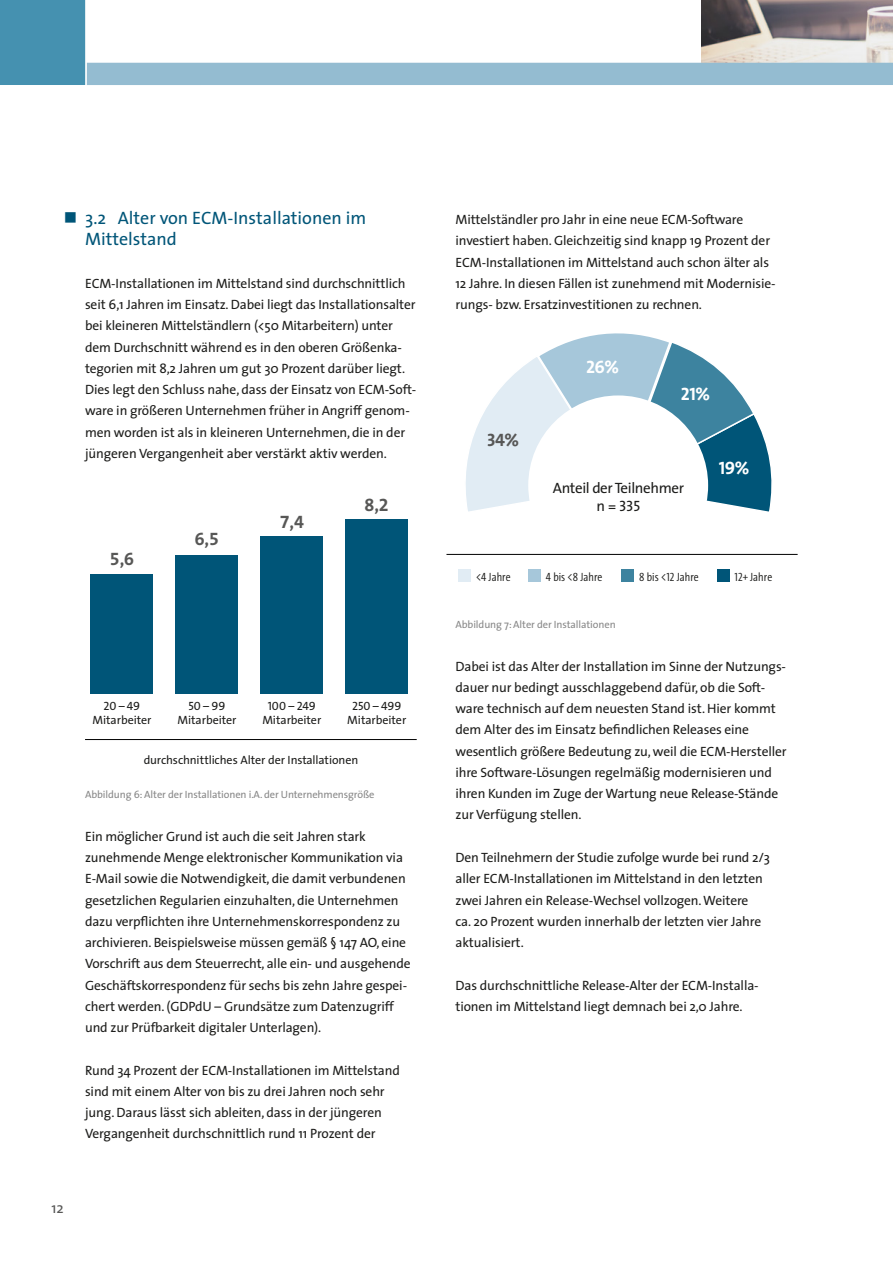
<style>
.page{position:relative;width:893px;height:1263px;background:#fff}
.page>*{position:absolute;margin:0;border:0;box-sizing:border-box;transform-origin:0 0}
.t1{font:18px/21.3px "The Sans";color:#005578}
.t2{font:18px "The Sans Bold Expert";color:#575756}
.t3{font:18px "The Sans Bold Caps";color:#fff}
.t4{font:18px "The Sans Bold Caps";color:#575756}
.t5{font:15px "The Sans";letter-spacing:-.025em;color:#1d1d1b}
.t6{font:15px "The Sans Caps";color:#1d1d1b}
.t7{font:15px "The Sans";color:#575756}
.t8{font:13.5px/21.3px "The Sans";letter-spacing:-.01em;color:#1d1d1b}
.t9{font:12px "The Sans";letter-spacing:-.005em;color:#1d1d1b}
.t10{font:300 12px "The Sans Cd LF4";letter-spacing:.005em;color:#1d1d1b}
.t11{font:12px "The Sans Caps";letter-spacing:-.01em;color:#1d1d1b}
.t12{font:10.5px "The Sans";letter-spacing:-.01em;color:#878787}
.s1{font-family:"The Sans"}
</style>
<div class="page">
<img style="left:702px;top:0;width:191px;height:63px">
<div style="left:86px;top:63px;width:807px;height:22px;background:#94bcd1"></div>
<div style="left:0;top:0;width:87px;height:85px;background:#4591b0"></div>
<div style="left:91px;top:575px;width:62px;height:119px;background:#005578"></div>
<div style="left:261px;top:536px;width:62px;height:158px;background:#005578"></div>
<div style="left:346px;top:519px;width:62px;height:175px;background:#005578"></div>
<div style="left:176px;top:555px;width:62px;height:139px;background:#005578"></div>
<hr style="left:85px;top:739px;width:331px;height:1px;background:#000">
<svg style="left:456px;top:333px;width:320px;height:221px"></svg>
<div style="left:528px;top:395px;width:180px;height:180px;background:#fff;border-radius:50%"></div>
<div style="left:458px;top:569px;width:13px;height:13px;background:#e1ecf4"></div>
<div style="left:528px;top:569px;width:13px;height:13px;background:#a6c7da"></div>
<div style="left:621px;top:569px;width:13px;height:13px;background:#3d839f"></div>
<div style="left:717px;top:569px;width:13px;height:13px;background:#005578"></div>
<hr style="left:446px;top:554px;width:352px;height:1px;background:#000">
<h1 class="t1" style="left:85px;top:207px;width:283px">3.2 Alter von ECM-Installationen im<br>Mittelstand</h1>
<p class="t8" style="left:85px;top:273px;width:333px">ECM-Installationen im Mittelstand sind durchschnittlich seit 6,1 Jahren im Einsatz. Dabei liegt das Installationsalter bei kleineren Mittelständlern (&lt;50 Mitarbeitern) unter dem Durchschnitt während es in den oberen Größenka&shy;tegorien mit 8,2 Jahren um gut 30 Prozent darüber liegt.<br>Dies legt den Schluss nahe, dass der Einsatz von ECM-Soft&shy;ware in größeren Unternehmen früher in Angriff genom&shy;men worden ist als in kleineren Unternehmen, die in der jüngeren Vergangenheit aber verstärkt aktiv werden.</p>
<h1 class="t2" style="left:110px;top:547px;width:26px">5,6</h1>
<h1 class="t2" style="left:195px;top:527px;width:26px">6,5</h1>
<h1 class="t2" style="left:280px;top:510px;width:26px">7,4</h1>
<h1 class="t2" style="left:365px;top:493px;width:26px">8,2</h1>
<p class="t11" style="left:104px;top:698px;width:38px">20 – 49</p>
<p class="t9" style="left:93px;top:712px;width:60px">Mitarbeiter</p>
<p class="t11" style="left:188px;top:698px;width:39px">50 – 99</p>
<p class="t9" style="left:177px;top:712px;width:60px">Mitarbeiter</p>
<p class="t11" style="left:268px;top:698px;width:50px">100 – 249</p>
<p class="t9" style="left:262px;top:712px;width:60px">Mitarbeiter</p>
<p class="t11" style="left:352px;top:698px;width:51px">250 – 499</p>
<p class="t9" style="left:347px;top:712px;width:60px">Mitarbeiter</p>
<p class="t9" style="left:144px;top:752px;width:216px">durchschnittliches Alter der Installationen</p>
<p class="t12" style="left:85px;top:788px;width:291px">Abbildung 6: Alter der Installationen i.A. der Unternehmensgröße</p>
<p class="t8" style="left:85px;top:826px;width:327px">Ein möglicher Grund ist auch die seit Jahren stark zunehmende Menge elektronischer Kommunikation via E-Mail sowie die Notwendigkeit, die damit verbundenen gesetzlichen Regularien einzuhalten, die Unternehmen dazu verpflichten ihre Unternehmenskorrespondenz zu archivieren. Beispielsweise müssen gemäß § 147 AO, eine Vorschrift aus dem Steuerrecht, alle ein- und ausgehende Geschäftskorrespondenz für sechs bis zehn Jahre gespei&shy;chert werden. (GDPdU – Grundsätze zum Datenzugriff und zur Prüfbarkeit digitaler Unterlagen).</p>
<p class="t8" style="left:85px;top:1059px;width:316px">Rund 34 Prozent der ECM-Installationen im Mittelstand sind mit einem Alter von bis zu drei Jahren noch sehr jung. Daraus lässt sich ableiten, dass in der jüngeren Vergangenheit durchschnittlich rund 11 Prozent der</p>
<p class="t7" style="left:51px;top:1199px;width:14px">12</p>
<p class="t8" style="left:455px;top:209px;width:322px">Mittelständler pro Jahr in eine neue ECM-Software investiert haben. Gleichzeitig sind knapp 19 Prozent der ECM-Installationen im Mittelstand auch schon älter als 12 Jahre. In diesen Fällen ist zunehmend mit Modernisie&shy;rungs- bzw. Ersatzinvestitionen zu rechnen.</p>
<h1 class="t4" style="left:487px;top:429px;width:34px">34%</h1>
<h1 class="t3" style="left:586px;top:355px;width:35px">26%</h1>
<h1 class="t3" style="left:681px;top:382px;width:31px">21%</h1>
<p class="t5" style="left:553px;top:478px;width:133px">Anteil der Teilnehmer</p>
<p class="t6" style="left:597px;top:496px;width:45px"><span class="s1">n =</span> 335</p>
<h1 class="t3" style="left:719px;top:456px;width:32px">19%</h1>
<p class="t10" style="left:476px;top:569px;width:36px">&lt;4 Jahre</p>
<p class="t10" style="left:546px;top:569px;width:58px">4 bis &lt;8 Jahre</p>
<p class="t10" style="left:639px;top:569px;width:61px">8 bis &lt;12 Jahre</p>
<p class="t10" style="left:734px;top:569px;width:39px">12+ Jahre</p>
<p class="t12" style="left:455px;top:618px;width:162px">Abbildung 7: Alter der Installationen</p>
<p class="t8" style="left:455px;top:655px;width:333px">Dabei ist das Alter der Installation im Sinne der Nutzungs&shy;dauer nur bedingt ausschlaggebend dafür, ob die Soft&shy;ware technisch auf dem neuesten Stand ist. Hier kommt dem Alter des im Einsatz befindlichen Releases eine wesentlich größere Bedeutung zu, weil die ECM-Hersteller ihre Software-Lösungen regelmäßig modernisieren und ihren Kunden im Zuge der Wartung neue Release-Stände zur Verfügung stellen.</p>
<p class="t8" style="left:455px;top:847px;width:316px">Den Teilnehmern der Studie zufolge wurde bei rund 2/3 aller ECM-Installationen im Mittelstand in den letzten zwei Jahren ein Release-Wechsel vollzogen. Weitere<br>ca. 20 Prozent wurden innerhalb der letzten vier Jahre aktualisiert.</p>
<p class="t8" style="left:455px;top:974px;width:305px">Das durchschnittliche Release-Alter der ECM-Installa&shy;tionen im Mittelstand liegt demnach bei 2,0 Jahre.</p>
</div>
